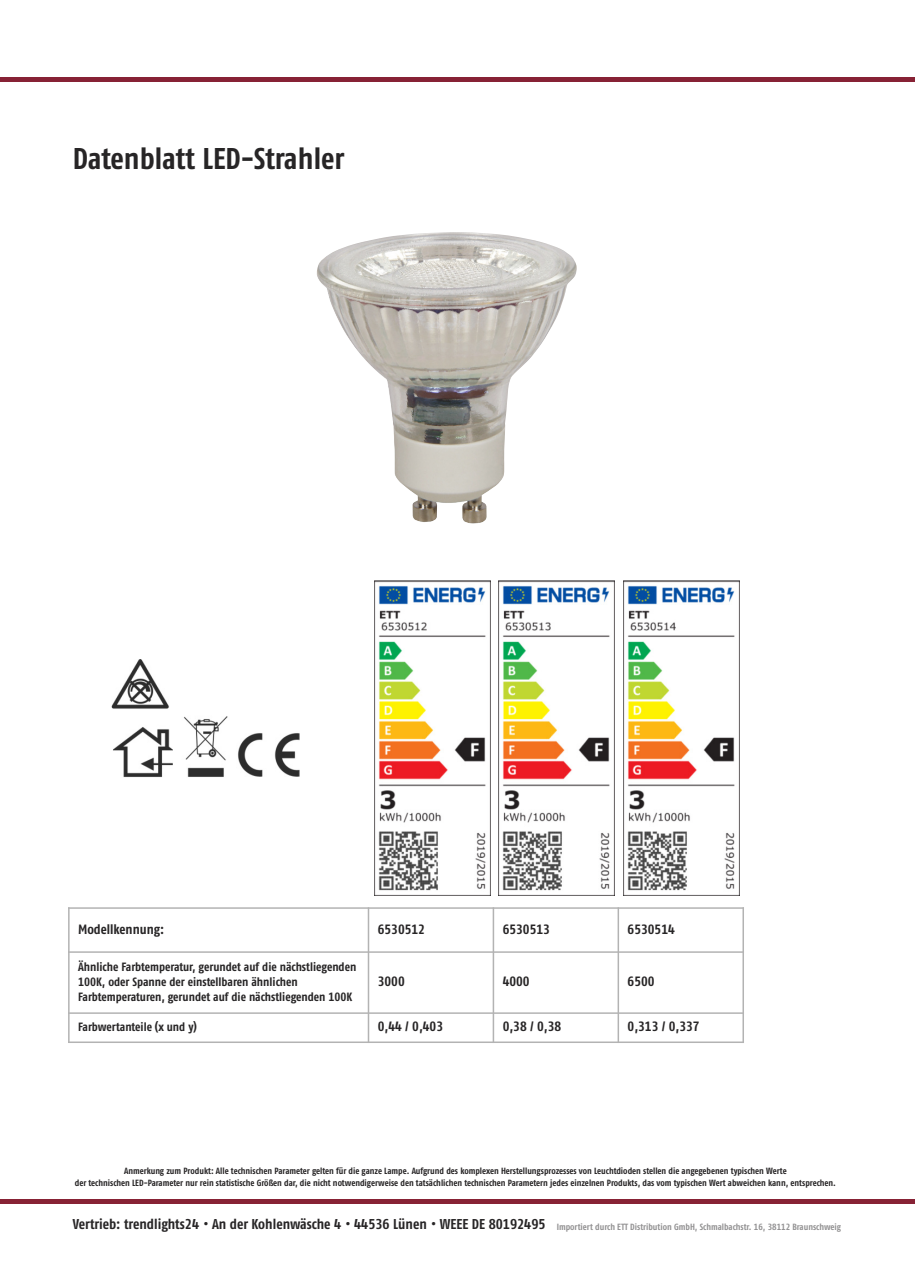
<style>
.page{position:relative;width:915px;height:1263px;background:#fff}
.page>*{position:absolute;margin:0;border:0;box-sizing:border-box;transform-origin:0 0}
.t1{font:30px "Fago Co Bold Tf";color:#272526}
.t2{font:13.5px "Fago Co Bold Tf";color:#272526}
.t3{font:12px/15px "Fago Co Bold Tf";color:#272526}
.t4{font:9px/12px "Fago Co Bold Tf";color:#272526;text-align:center}
.t5{font:9px "Fago Co Bold Tf";color:#939293}
.s1{font-size:14.25px;color:#272526}
</style>
<div class="page">
<div style="left:0;top:1199px;width:914px;height:5px;background:#872235"></div>
<div style="left:371px;top:581px;width:122px;height:314px;background:linear-gradient(to bottom,#fff,#fff)"></div>
<img style="left:374px;top:581px;width:116px;height:314px">
<div style="left:495px;top:581px;width:122px;height:314px;background:linear-gradient(to bottom,#fff,#fff)"></div>
<img style="left:498px;top:581px;width:116px;height:314px">
<div style="left:620px;top:581px;width:122px;height:314px;background:linear-gradient(to bottom,#fff,#fff)"></div>
<img style="left:623px;top:581px;width:116px;height:314px">
<img style="left:238px;top:733px;width:61px;height:44px">
<img style="left:184px;top:716px;width:44px;height:61px">
<img style="left:113px;top:727px;width:60px;height:50px">
<img style="left:111px;top:659px;width:58px;height:50px">
<hr style="left:68px;top:907px;width:2px;height:136px;background:#b3b3b3">
<hr style="left:367px;top:907px;width:2px;height:136px;background:#b3b3b3">
<hr style="left:492px;top:907px;width:2px;height:136px;background:#b3b3b3">
<hr style="left:617px;top:907px;width:2px;height:136px;background:#b3b3b3">
<hr style="left:742px;top:907px;width:1px;height:136px;background:#b3b3b3">
<hr style="left:68px;top:907px;width:675px;height:2px;background:#b3b3b3">
<hr style="left:68px;top:951px;width:675px;height:2px;background:#b3b3b3">
<hr style="left:68px;top:1012px;width:675px;height:2px;background:#b3b3b3">
<hr style="left:68px;top:1041px;width:675px;height:2px;background:#b3b3b3">
<img style="left:317px;top:232px;width:259px;height:292px">
<div style="left:0;top:77px;width:914px;height:5px;background:#872235"></div>
<h1 class="t1" style="left:73px;top:148px;width:273px">Datenblatt LED-Strahler</h1>
<h2 class="t2" style="left:78px;top:924px;width:87px">Modellkennung:</h2>
<h2 class="t2" style="left:377px;top:924px;width:49px">6530512</h2>
<h2 class="t2" style="left:502px;top:924px;width:49px">6530513</h2>
<h2 class="t2" style="left:627px;top:924px;width:49px">6530514</h2>
<h3 class="t3" style="left:78px;top:960px;width:280px">Ähnliche Farbtemperatur, gerundet auf die nächstliegenden<br>100K, oder Spanne der einstellbaren ähnlichen<br>Farbtemperaturen, gerundet auf die nächstliegenden 100K</h3>
<h2 class="t2" style="left:377px;top:977px;width:28px">3000</h2>
<h2 class="t2" style="left:502px;top:977px;width:28px">4000</h2>
<h2 class="t2" style="left:627px;top:977px;width:28px">6500</h2>
<h3 class="t3" style="left:78px;top:1020px;width:120px">Farbwertanteile (x und y)</h3>
<h2 class="t2" style="left:377px;top:1022px;width:67px">0,44 / 0,403</h2>
<h2 class="t2" style="left:502px;top:1022px;width:60px">0,38 / 0,38</h2>
<h2 class="t2" style="left:627px;top:1022px;width:74px">0,313 / 0,337</h2>
<p class="t4" style="left:75px;top:1166px;width:762px">Anmerkung zum Produkt: Alle technischen Parameter gelten für die ganze Lampe. Aufgrund des komplexen Herstellungsprozesses von Leuchtdioden stellen die angegebenen typischen Werte<br>der technischen LED-Parameter nur rein statistische Größen dar, die nicht notwendigerweise den tatsächlichen technischen Parametern jedes einzelnen Produkts, das vom typischen Wert abweichen kann, entsprechen.</p>
<p class="t5" style="left:73px;top:1224px;width:769px"><span class="s1">Vertrieb: trendlights24 • An der Kohlenwäsche 4 • 44536 Lünen • WEEE DE 80192495</span> Importiert durch ETT Distribution GmbH, Schmalbachstr. 16, 38112 Braunschweig</p>
</div>
